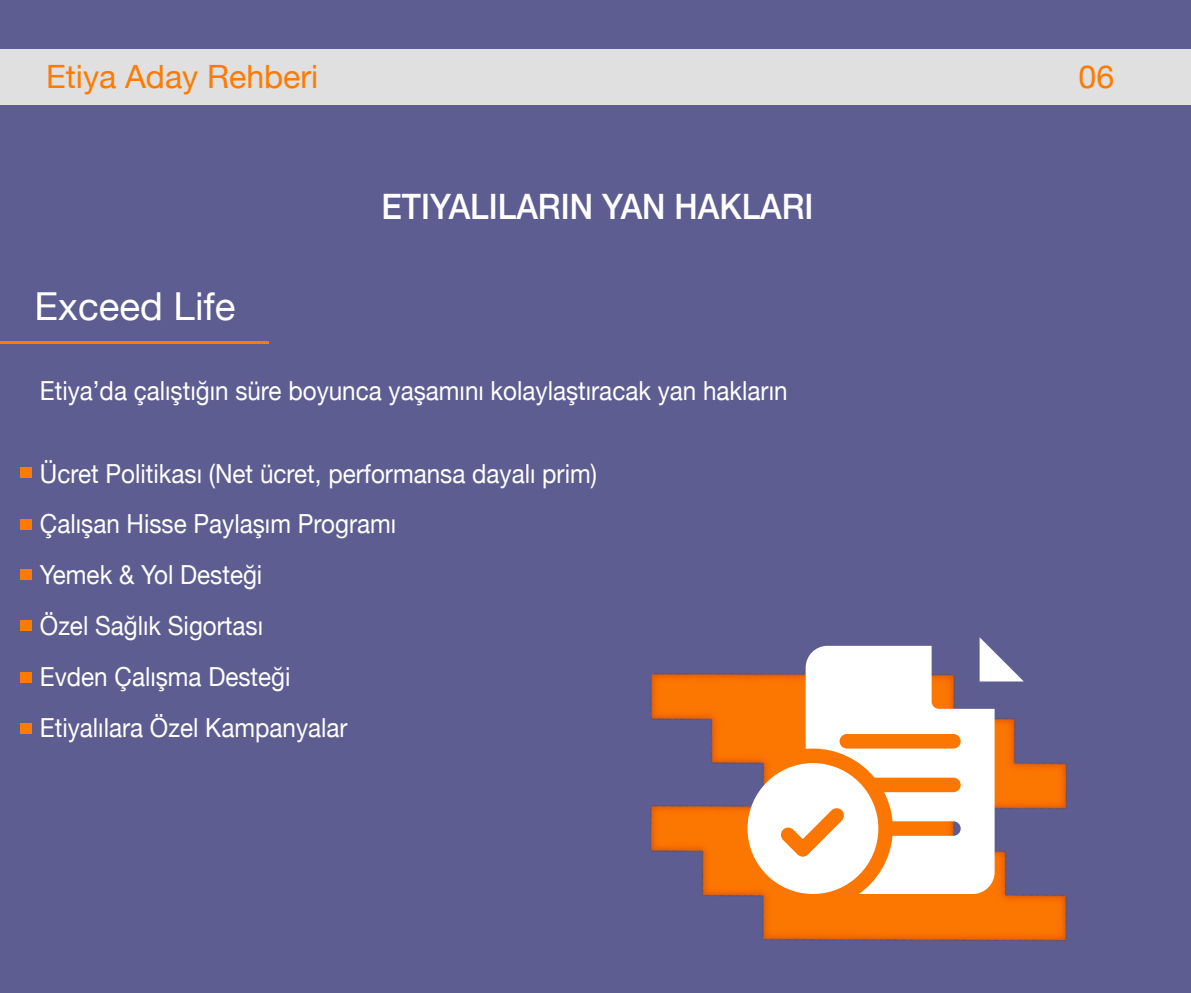
<style>
.page{position:relative;width:1191px;height:993px;background:#fff}
.page>*{position:absolute;margin:0;border:0;box-sizing:border-box;transform-origin:0 0}
.t1{font:38.5px "Helvetica Neue";color:#fff}
.t2{font:500 35px "Helvetica Neue";color:#fff;scale:.92 1}
.t3{font:32.02px "Helvetica Neue";color:#ff7a00}
.t4{font:26.25px/50.8px "Helvetica Neue";color:#fff;scale:.92 1}
</style>
<div class="page">
<div style="left:0;top:0;width:1191px;height:992px;background:#5d5d91"></div>
<hr style="left:0;top:341px;width:268px;height:2px;background:#ff7a00">
<div style="left:20px;top:467px;width:11px;height:10px;background:#ff7a00"></div>
<div style="left:20px;top:519px;width:11px;height:10px;background:#ff7a00"></div>
<div style="left:20px;top:569px;width:11px;height:10px;background:#ff7a00"></div>
<div style="left:20px;top:620px;width:11px;height:11px;background:#ff7a00"></div>
<div style="left:20px;top:672px;width:11px;height:10px;background:#ff7a00"></div>
<div style="left:20px;top:723px;width:11px;height:10px;background:#ff7a00"></div>
<img style="left:650px;top:673px;width:417px;height:268px">
<svg style="left:747px;top:637px;width:276px;height:256px"></svg>
<div style="left:0;top:50px;width:1191px;height:55px;background:#e0e0e0"></div>
<p class="t3" style="left:46px;top:53px;width:274px">Etiya Aday Rehberi</p>
<p class="t3" style="left:1078px;top:53px;width:37px">06</p>
<h1 class="t1" style="left:35px;top:279px;width:203px">Exceed Life</h1>
<h2 class="t2" style="left:381px;top:178px;width:471px">ETIYALILARIN YAN HAKLARI</h2>
<p class="t4" style="left:40px;top:367px;width:814px">Etiya’da çalıştığın süre boyunca yaşamını kolaylaştıracak yan hakların</p>
<p class="t4" style="left:40px;top:449px;width:607px">Ücret Politikası (Net ücret, performansa dayalı prim)<br>Çalışan Hisse Paylaşım Programı<br>Yemek &amp; Yol Desteği<br>Özel Sağlık Sigortası<br>Evden Çalışma Desteği<br>Etiyalılara Özel Kampanyalar</p>
</div>
